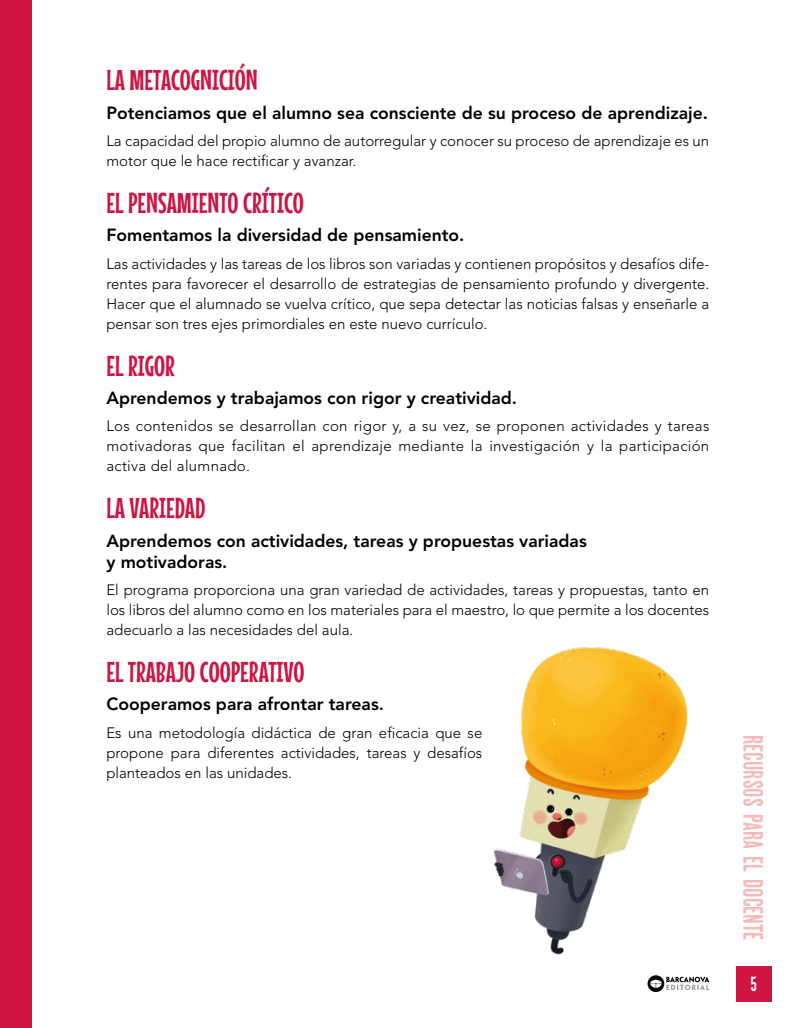
<style>
.page{position:relative;width:798px;height:1028px;background:#fff}
.page>*{position:absolute;margin:0;border:0;box-sizing:border-box;transform-origin:0 0}
.Titol_Apartats{font:28.75px "Mouse Memoirs";color:#ce1442}
.t1{font:28.75px "Wood Bonnet Grotesque No 4";color:#f7baba}
.t2{font:21.25px "Wood Bonnet Grotesque No 4";color:#fff}
.Subtitol_Apartats{font:800 17.5px/21px "Avenir LT Std";color:#000}
.Text_Normal{font:300 15px/20px "Avenir LT Std";color:#000;text-align:justify}
</style>
<div class="page">
<img style="left:493px;top:647px;width:195px;height:308px">
<svg style="left:647px;top:975px;width:62px;height:17px"></svg>
<div style="left:735px;top:966px;width:36px;height:35px;background:#ce1442"></div>
<div style="left:0;top:0;width:32px;height:1028px;background:#ce1442"></div>
<p class="Titol_Apartats" style="left:106px;top:63px;width:153px">LA METACOGNICIÓN</p>
<p class="Subtitol_Apartats" style="left:106px;top:102px;width:603px">Potenciamos que el alumno sea consciente de su proceso de aprendizaje.</p>
<p class="Text_Normal" style="left:106px;top:131px;width:604px">La capacidad del propio alumno de autorregular y conocer su proceso de aprendizaje es un motor que le hace rectificar y avanzar.</p>
<p class="Titol_Apartats" style="left:106px;top:186px;width:199px">EL PENSAMIENTO CRÍTICO</p>
<p class="Subtitol_Apartats" style="left:106px;top:225px;width:359px">Fomentamos la diversidad de pensamiento.</p>
<p class="Text_Normal" style="left:106px;top:253px;width:604px">Las actividades y las tareas de los libros son variadas y contienen propósitos y desafíos dife&shy;rentes para favorecer el desarrollo de estrategias de pensamiento profundo y divergente.<br>Hacer que el alumnado se vuelva crítico, que sepa detectar las noticias falsas y enseñarle a pensar son tres ejes primordiales en este nuevo currículo.</p>
<p class="Titol_Apartats" style="left:106px;top:349px;width:70px">EL RIGOR</p>
<p class="Subtitol_Apartats" style="left:106px;top:387px;width:412px">Aprendemos y trabajamos con rigor y creatividad.</p>
<p class="Text_Normal" style="left:106px;top:416px;width:604px">Los contenidos se desarrollan con rigor y, a su vez, se proponen actividades y tareas motivadoras que facilitan el aprendizaje mediante la investigación y la participación activa del alumnado.</p>
<p class="Titol_Apartats" style="left:106px;top:491px;width:100px">LA VARIEDAD</p>
<p class="Subtitol_Apartats" style="left:106px;top:530px;width:481px">Aprendemos con actividades, tareas y propuestas variadas y motivadoras.</p>
<p class="Text_Normal" style="left:106px;top:580px;width:604px">El programa proporciona una gran variedad de actividades, tareas y propuestas, tanto en los libros del alumno como en los materiales para el maestro, lo que permite a los docentes adecuarlo a las necesidades del aula.</p>
<p class="Titol_Apartats" style="left:106px;top:655px;width:200px">EL TRABAJO COOPERATIVO</p>
<p class="Subtitol_Apartats" style="left:106px;top:694px;width:279px">Cooperamos para afrontar tareas.</p>
<p class="Text_Normal" style="left:106px;top:722px;width:377px">Es una metodología didáctica de gran eficacia que se propone para diferentes actividades, tareas y desafíos planteados en las unidades.</p>
<h1 class="t1" style="left:769px;top:734px;width:207px;rotate:90deg">RECURSOS PARA EL DOCENTE</h1>
<h2 class="t2" style="left:750px;top:972px;width:8px">5</h2>
</div>
